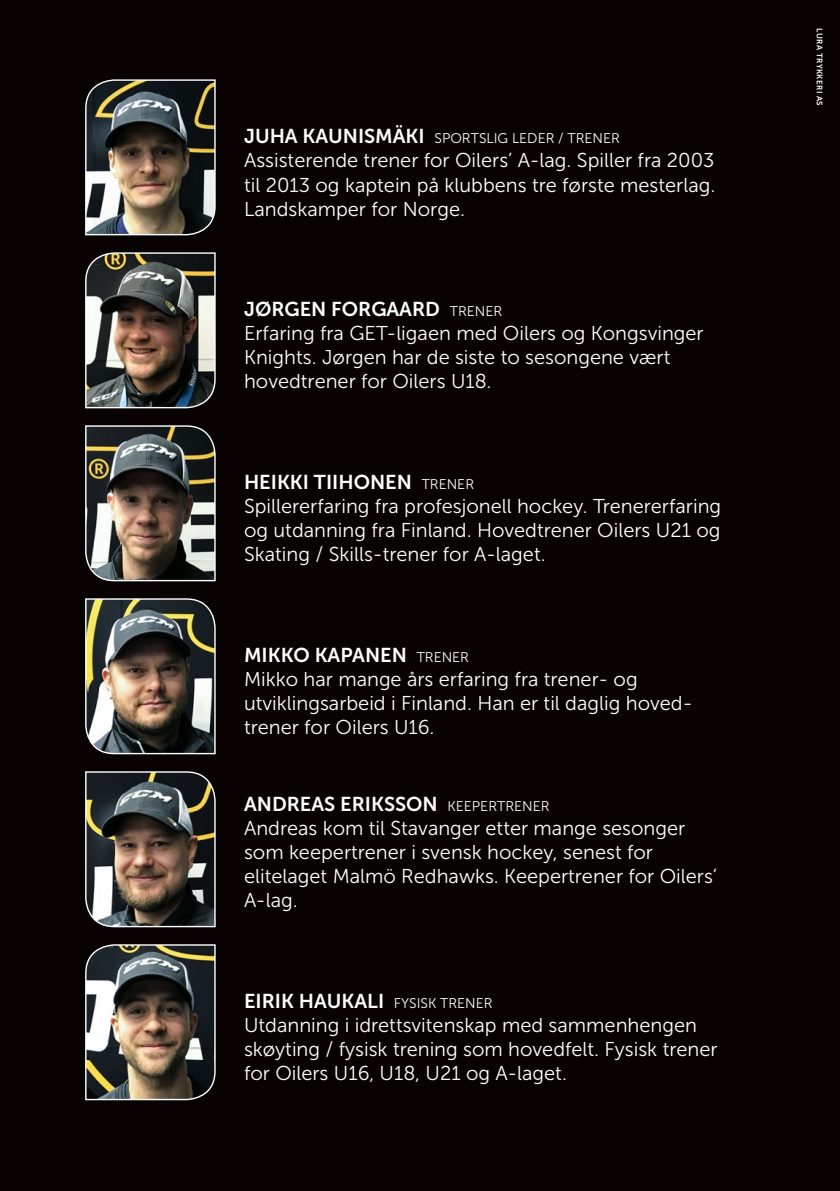
<style>
.page{position:relative;width:840px;height:1191px;background:#fff}
.page>*{position:absolute;margin:0;border:0;box-sizing:border-box;transform-origin:0 0}
.t1{font:20px/24px "Museo Sans 300";color:#fff}
.t2{font:20px "Museo Sans 700";color:#fff}
.t3{font:14px "Museo Sans 300";color:#fff}
.t4{font:8px "Museo Sans 700";letter-spacing:.05em;color:#fff}
.s1{font-family:"Museo Sans 700";font-size:20px}
.s2{font-family:"Museo Sans 300";font-size:14px}
</style>
<div class="page">
<div style="left:0;top:0;width:839px;height:1191px;background:#080302"></div>
<img style="left:85px;top:79px;width:131px;height:157px">
<img style="left:85px;top:252px;width:131px;height:157px">
<img style="left:85px;top:944px;width:131px;height:157px">
<img style="left:85px;top:598px;width:131px;height:157px">
<img style="left:85px;top:425px;width:131px;height:157px">
<img style="left:85px;top:771px;width:131px;height:157px">
<p class="t3" style="left:244px;top:131px;width:377px"><span class="s1">JUHA KAUNISMÄKI</span> SPORTSLIG LEDER / TRENER</p>
<p class="t1" style="left:244px;top:149px;width:472px;text-align:justify">Assisterende trener for Oilers’ A-lag. Spiller fra 2003 til 2013 og kaptein på klubbens tre første mesterlag.<br>Landskamper for Norge.</p>
<p class="t2" style="left:244px;top:298px;width:259px">JØRGEN FORGAARD <span class="s2">TRENER</span></p>
<p class="t1" style="left:244px;top:322px;width:461px">Erfaring fra GET-ligaen med Oilers og Kongsvinger<br>Knights. Jørgen har de siste to sesongene vært hovedtrener for Oilers U18.</p>
<p class="t2" style="left:244px;top:471px;width:231px">HEIKKI TIIHONEN <span class="s2">TRENER</span></p>
<p class="t1" style="left:244px;top:495px;width:478px;text-align:justify">Spillererfaring fra profesjonell hockey. Trenererfaring og utdanning fra Finland. Hovedtrener Oilers U21 og Skating / Skills-trener for A-laget.</p>
<p class="t2" style="left:244px;top:644px;width:226px">MIKKO KAPANEN <span class="s2">TRENER</span></p>
<p class="t1" style="left:244px;top:667px;width:445px">Mikko har mange års erfaring fra trener- og utviklingsarbeid i Finland. Han er til daglig hoved&shy;trener for Oilers U16.</p>
<p class="t2" style="left:244px;top:793px;width:307px">ANDREAS ERIKSSON <span class="s2">KEEPERTRENER</span></p>
<p class="t1" style="left:244px;top:816px;width:474px">Andreas kom til Stavanger etter mange sesonger som keepertrener i svensk hockey, senest for elitelaget Malmö Redhawks. Keepertrener for Oilers’ A-lag.</p>
<p class="t2" style="left:244px;top:990px;width:250px">EIRIK HAUKALI <span class="s2">FYSISK TRENER</span></p>
<p class="t1" style="left:244px;top:1013px;width:474px">Utdanning i idrettsvitenskap med sammenhengen skøyting / fysisk trening som hovedfelt. Fysisk trener for Oilers U16, U18, U21 og A-laget.</p>
<p class="t4" style="left:823px;top:28px;width:79px;rotate:90deg">LURA TRYKKERI AS</p>
</div>
